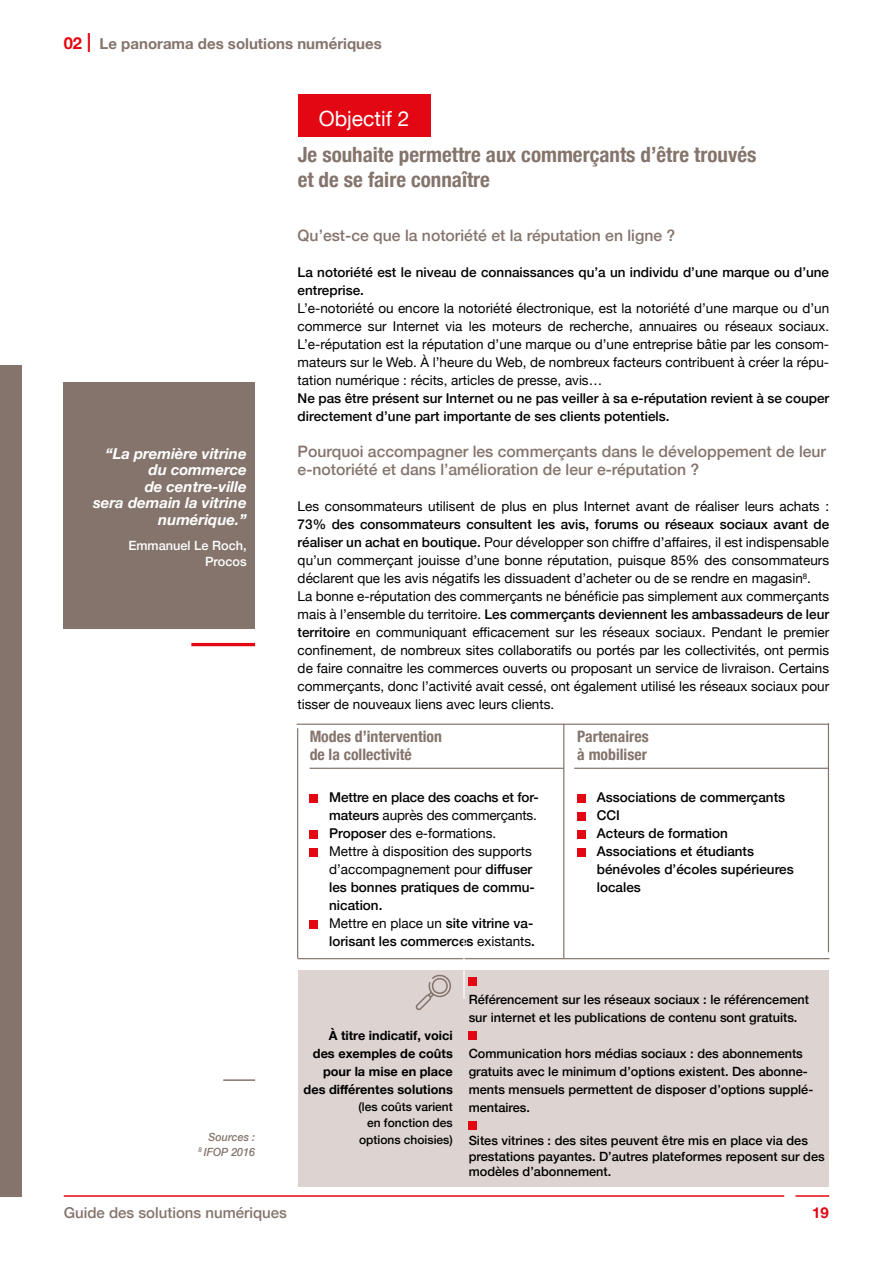
<style>
.page{position:relative;width:893px;height:1263px;background:#fff}
.page>*{position:absolute;margin:0;border:0;box-sizing:border-box;transform-origin:0 0}
.t1{font:700 condensed 21px/25.2px "Helvetica Neue";color:#84746c}
.t2{font:21px "Helvetica Neue";color:#fff}
.t3{font:500 15.75px/18px "Helvetica Neue";color:#84746c}
.t4{font:700 condensed 15.75px/18px "Helvetica Neue";color:#84746c}
.t5{font:italic 700 15px/16.5px "Helvetica Neue";color:#fff;text-align:right}
.t6{font:700 15px "Helvetica Neue";color:#84746c}
.t7{font:500 15px "Helvetica Neue";color:#84746c}
.t8{font:700 15px "Helvetica Neue";color:#e30613}
.t9{font:13.5px/18px "Helvetica Neue";color:#000;text-align:justify}
.t10{font:500 13.5px/18px "Helvetica Neue";color:#000}
.t11{font:500 12.75px/18px "Helvetica Neue";color:#000}
.t12{font:700 12.75px/18px "Helvetica Neue";color:#000;text-align:right}
.t13{font:500 12.75px/16.5px "Helvetica Neue";color:#fff;text-align:right}
.t14{font:500 12px/16.5px "Helvetica Neue";color:#000;text-align:right}
.t15{font:italic 500 11.25px/15px "Helvetica Neue";color:#84746c;text-align:right;scale:.95 1}
.s1{font-size:16.5px;color:#e30613}
.s2{font-weight:500;font-size:26.4px;color:#e30613}
.s3{font-weight:500}
.s4{font-weight:400}
</style>
<div class="page">
<hr style="left:64px;top:1195px;width:720px;height:2px;background:#e30613">
<hr style="left:795px;top:1195px;width:34px;height:2px;background:#e30613">
<div style="left:298px;top:95px;width:132px;height:42px;background:#e30613"></div>
<div style="left:0;top:366px;width:21px;height:831px;background:#84746c"></div>
<hr style="left:563px;top:724px;width:1px;height:234px;background:#84746c">
<hr style="left:297px;top:728px;width:1px;height:230px;background:#84746c">
<hr style="left:298px;top:958px;width:531px;height:1px;background:#84746c">
<hr style="left:297px;top:724px;width:531px;height:1px;background:#84746c">
<hr style="left:310px;top:768px;width:254px;height:1px;background:#84746c">
<hr style="left:574px;top:768px;width:254px;height:1px;background:#84746c">
<div style="left:298px;top:970px;width:530px;height:217px;background:#ddd4d1"></div>
<div style="left:577px;top:794px;width:9px;height:8px;background:#e30613"></div>
<div style="left:577px;top:812px;width:9px;height:8px;background:#e30613"></div>
<div style="left:577px;top:830px;width:9px;height:8px;background:#e30613"></div>
<div style="left:577px;top:848px;width:9px;height:8px;background:#e30613"></div>
<div style="left:310px;top:794px;width:8px;height:8px;background:#e30613"></div>
<div style="left:310px;top:830px;width:8px;height:8px;background:#e30613"></div>
<div style="left:310px;top:848px;width:8px;height:8px;background:#e30613"></div>
<div style="left:310px;top:920px;width:8px;height:8px;background:#e30613"></div>
<hr style="left:191px;top:643px;width:64px;height:3px;background:#e30613">
<hr style="left:463px;top:939px;width:2px;height:59px;background:#fff">
<div style="left:64px;top:382px;width:191px;height:246px;background:#84746c"></div>
<svg style="left:415px;top:974px;width:36px;height:36px"></svg>
<hr style="left:223px;top:1079px;width:32px;height:2px;background:#84746c">
<hr style="left:828px;top:723px;width:1px;height:229px;background:#84746c">
<div style="left:469px;top:977px;width:8px;height:9px;background:#e30613"></div>
<div style="left:469px;top:1031px;width:8px;height:9px;background:#e30613"></div>
<div style="left:469px;top:1121px;width:8px;height:9px;background:#e30613"></div>
<p class="t6" style="left:64px;top:32px;width:320px"><span class="s1">02</span> <span class="s2">I</span> Le panorama des solutions numériques</p>
<p class="t5" style="left:93px;top:445px;width:155px">“La première vitrine du commerce<br>de centre-ville<br>sera demain la vitrine numérique.”</p>
<p class="t13" style="left:129px;top:536px;width:120px">Emmanuel Le Roch,<br>Procos</p>
<p class="t15" style="left:199px;top:1128px;width:61px">Sources :<br><sup>8</sup> IFOP 2016</p>
<h1 class="t2" style="left:319px;top:103px;width:92px">Objectif 2</h1>
<h1 class="t1" style="left:298px;top:140px;width:460px">Je souhaite permettre aux commerçants d’être trouvés et de se faire connaître</h1>
<p class="t3" style="left:298px;top:225px;width:379px">Qu’est-ce que la notoriété et la réputation en ligne ?</p>
<p class="t10" style="left:298px;top:262px;width:533px">La notoriété est le niveau de connaissances qu’a un individu d’une marque ou d’une entreprise.</p>
<p class="t9" style="left:298px;top:300px;width:533px">L’e-notoriété ou encore la notoriété électronique, est la notoriété d’une marque ou d’un commerce sur Internet via les moteurs de recherche, annuaires ou réseaux sociaux.<br>L’e-réputation est la réputation d’une marque ou d’une entreprise bâtie par les consom&shy;mateurs sur le Web. À l’heure du Web, de nombreux facteurs contribuent à créer la répu&shy;tation numérique : récits, articles de presse, avis…</p>
<p class="t10" style="left:298px;top:388px;width:533px">Ne pas être présent sur Internet ou ne pas veiller à sa e-réputation revient à se couper directement d’une part importante de ses clients potentiels.</p>
<p class="t3" style="left:298px;top:441px;width:530px">Pourquoi accompagner les commerçants dans le développement de leur e-notoriété et dans l’amélioration de leur e-réputation ?</p>
<p class="t9" style="left:298px;top:498px;width:533px">Les consommateurs utilisent de plus en plus Internet avant de réaliser leurs achats :</p>
<p class="t9" style="left:298px;top:516px;width:533px;text-align:left"><span class="s3">73% des consommateurs consultent les avis, forums ou réseaux sociaux avant de réaliser un achat en boutique.</span> Pour développer son chiffre d’affaires, il est indispensable qu’un commerçant jouisse d’une bonne réputation, puisque 85% des consommateurs déclarent que les avis négatifs les dissuadent d’acheter ou de se rendre en magasin<sup>8</sup>.<br>La bonne e-réputation des commerçants ne bénéficie pas simplement aux commerçants mais à l’ensemble du territoire. <span class="s3">Les commerçants deviennent les ambassadeurs de leur territoire</span> en communiquant efficacement sur les réseaux sociaux. Pendant le premier confinement, de nombreux sites collaboratifs ou portés par les collectivités, ont permis de faire connaitre les commerces ouverts ou proposant un service de livraison. Certains commerçants, donc l’activité avait cessé, ont également utilisé les réseaux sociaux pour tisser de nouveaux liens avec leurs clients.</p>
<p class="t4" style="left:310px;top:727px;width:134px">Modes d’intervention de la collectivité</p>
<p class="t10" style="left:329px;top:787px;width:211px">Mettre en place des coachs et for&shy;mateurs <span class="s4">auprès des commerçants.<br></span>Proposer <span class="s4">des e-formations.<br>Mettre à disposition des supports d’accompagnement pour</span> diffuser les bonnes pratiques de commu&shy;nication.<br><span class="s4">Mettre en place un</span> site vitrine va&shy;lorisant les commerces <span class="s4">existants</span>.</p>
<p class="t4" style="left:577px;top:727px;width:73px">Partenaires à mobiliser</p>
<p class="t10" style="left:597px;top:787px;width:198px">Associations de commerçants<br>CCI<br>Acteurs de formation<br>Associations et étudiants bénévoles d’écoles supérieures locales</p>
<p class="t12" style="left:304px;top:1027px;width:151px">À titre indicatif, voici des exemples de coûts pour la mise en place des différentes solutions</p>
<p class="t14" style="left:359px;top:1097px;width:96px">(les coûts varient en fonction des options choisies)</p>
<p class="t11" style="left:469px;top:989px;width:342px">Référencement sur les réseaux sociaux : le référencement sur internet et les publications de contenu sont gratuits.</p>
<p class="t11" style="left:469px;top:1043px;width:346px">Communication hors médias sociaux : des abonnements gratuits avec le minimum d’options existent. Des abonne&shy;ments mensuels permettent de disposer d’options supplé&shy;mentaires.</p>
<p class="t11" style="left:469px;top:1132px;width:357px;line-height:15.3px">Sites vitrines : des sites peuvent être mis en place via des prestations payantes. D’autres plateformes reposent sur des modèles d’abonnement.</p>
<p class="t7" style="left:64px;top:1201px;width:225px">Guide des solutions numériques</p>
<p class="t8" style="left:812px;top:1201px;width:18px">19</p>
</div>
